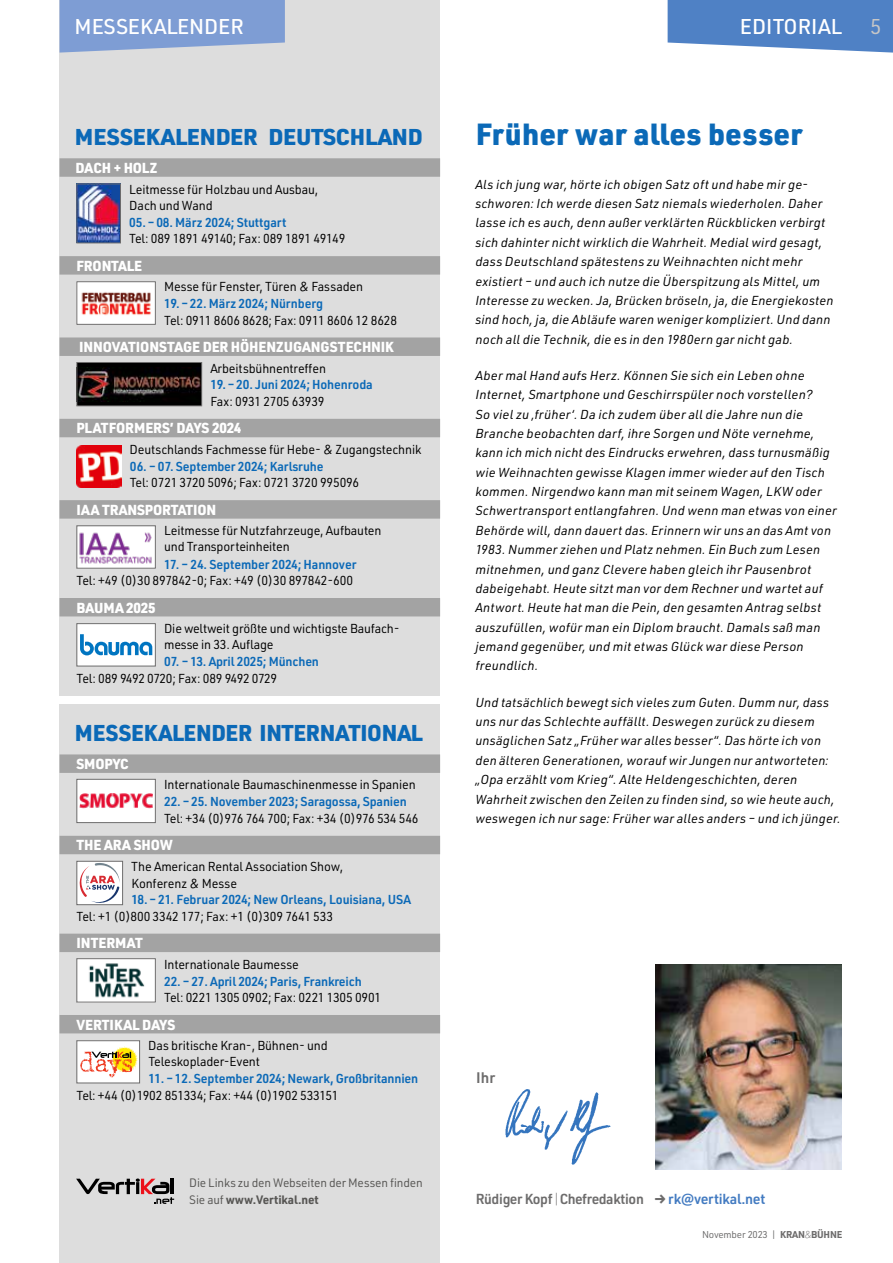
<style>
.page{position:relative;width:893px;height:1263px;background:#fff}
.page>*{position:absolute;margin:0;border:0;box-sizing:border-box;transform-origin:0 0}
.t1{font:900 30px "URWDIN";letter-spacing:.005em;color:#0b69b7}
.t2{font:900 22.5px "URWDIN";letter-spacing:-.01em;color:#0b69b7}
.t3{font:500 21px "URWDIN";color:#fff}
.t4{font:21px "URWDIN";color:#c6c6c7}
.t5{font:600 15px "URWDIN";color:#6d6c6c}
.t6{font:900 14.25px "URWDIN";letter-spacing:-.01em;color:#fff}
.t7{font:600 14.25px "URWDIN";letter-spacing:-.02em;color:#6d6c6c}
.t8{font:italic 12.75px/19.4px "URWDIN";letter-spacing:.015em;color:#000}
.t9{font:12.75px/16.5px "URWDIN";letter-spacing:-.01em;color:#000}
.t10{font:600 12.75px "URWDIN";letter-spacing:-.01em;color:#0b69b7}
.t11{font:12.75px "URWDIN";letter-spacing:-.03em;color:#000}
.t12{font:12px/17.1px "URWDIN";letter-spacing:-.01em;color:#575654}
.t13{font:9.75px "URWDIN";letter-spacing:-.025em;color:#6d6c6c}
.s1{font-weight:700}
.s2{font-weight:200}
.s3{font-weight:900}
.s4{color:#437bc1}
</style>
<div class="page">
<div style="left:60px;top:704px;width:380px;height:559px;background:#ddd"></div>
<div style="left:60px;top:754px;width:380px;height:19px;background:#a3a3a3"></div>
<div style="left:60px;top:836px;width:380px;height:18px;background:#a3a3a3"></div>
<div style="left:60px;top:934px;width:380px;height:18px;background:#a3a3a3"></div>
<div style="left:60px;top:1015px;width:380px;height:18px;background:#a3a3a3"></div>
<div style="left:77px;top:779px;width:78px;height:43px;background:#fff"></div>
<img style="left:79px;top:794px;width:74px;height:15px">
<div style="left:77px;top:779px;width:79px;height:44px;border:1px solid #6d6c6c"></div>
<div style="left:78px;top:861px;width:43px;height:43px;background:#fff;border-radius:50%"></div>
<svg style="left:79px;top:863px;width:41px;height:40px"></svg>
<div style="left:77px;top:861px;width:46px;height:44px;border:1px solid #6d6c6c"></div>
<img style="left:79px;top:960px;width:75px;height:40px">
<div style="left:77px;top:958px;width:79px;height:44px;border:1px solid #6d6c6c"></div>
<div style="left:77px;top:1041px;width:63px;height:42px;background:#fff"></div>
<img style="left:112px;top:1046px;width:26px;height:24px">
<svg style="left:80px;top:1052px;width:52px;height:25px"></svg>
<div style="left:77px;top:1040px;width:63px;height:43px;border:1px solid #6d6c6c"></div>
<div style="left:60px;top:0;width:380px;height:695px;background:#ddd"></div>
<div style="left:60px;top:158px;width:380px;height:19px;background:#a3a3a3"></div>
<div style="left:60px;top:256px;width:380px;height:19px;background:#a3a3a3"></div>
<div style="left:60px;top:337px;width:380px;height:19px;background:#a3a3a3"></div>
<div style="left:60px;top:419px;width:380px;height:18px;background:#a3a3a3"></div>
<div style="left:60px;top:500px;width:380px;height:19px;background:#a3a3a3"></div>
<div style="left:60px;top:598px;width:380px;height:18px;background:#a3a3a3"></div>
<img style="left:79px;top:186px;width:40px;height:55px">
<div style="left:77px;top:184px;width:44px;height:59px;border:1px solid #6d6c6c"></div>
<img style="left:79px;top:283px;width:75px;height:40px">
<div style="left:77px;top:281px;width:79px;height:44px;border:1px solid #6d6c6c"></div>
<div style="left:77px;top:362px;width:125px;height:44px;background:#000"></div>
<img style="left:79px;top:367px;width:121px;height:34px">
<div style="left:77px;top:362px;width:125px;height:44px;border:1px solid #6d6c6c"></div>
<img style="left:77px;top:445px;width:44px;height:42px">
<img style="left:79px;top:527px;width:75px;height:39px">
<div style="left:77px;top:525px;width:79px;height:43px;border:1px solid #6d6c6c"></div>
<div style="left:77px;top:624px;width:78px;height:42px;background:#fff"></div>
<svg style="left:80px;top:634px;width:72px;height:21px"></svg>
<div style="left:77px;top:623px;width:79px;height:43px;border:1px solid #6d6c6c"></div>
<svg style="left:76px;top:1178px;width:98px;height:26px"></svg>
<img style="left:505px;top:1089px;width:106px;height:76px">
<svg style="left:60px;top:0;width:225px;height:53px;background:#87a3d4"></svg>
<svg style="left:668px;top:0;width:225px;height:53px;background:#618dca"></svg>
<img style="left:655px;top:965px;width:187px;height:205px">
<h3 class="t3" style="left:75px;top:12px;width:171px">MESSEKALENDER</h3>
<h3 class="t3" style="left:740px;top:12px;width:104px">EDITORIAL</h3>
<h3 class="t4" style="left:870px;top:13px;width:13px">5</h3>
<h2 class="t2" style="left:75px;top:122px;width:350px">MESSEKALENDER DEUTSCHLAND</h2>
<p class="t6" style="left:75px;top:158px;width:83px">DACH + HOLZ</p>
<p class="t9" style="left:129px;top:180px;width:191px">Leitmesse für Holzbau und Ausbau,<br>Dach und Wand</p>
<p class="t10" style="left:129px;top:213px;width:159px">05. – 08. März 2024; Stuttgart</p>
<p class="t9" style="left:129px;top:230px;width:218px">Tel: 089 1891 49140; Fax: 089 1891 49149</p>
<p class="t6" style="left:77px;top:256px;width:67px">FRONTALE</p>
<p class="t9" style="left:164px;top:278px;width:201px">Messe für Fenster, Türen &amp; Fassaden</p>
<p class="t10" style="left:164px;top:295px;width:161px">19. – 22. März 2024; Nürnberg</p>
<p class="t9" style="left:164px;top:311px;width:234px">Tel: 0911 8606 8628; Fax: 0911 8606 12 8628</p>
<p class="t6" style="left:79px;top:337px;width:316px">INNOVATIONSTAGE DER HÖHENZUGANGSTECHNIK</p>
<p class="t9" style="left:210px;top:360px;width:117px">Arbeitsbühnentreffen</p>
<p class="t10" style="left:210px;top:376px;width:164px">19. – 20. Juni 2024; Hohenroda</p>
<p class="t9" style="left:210px;top:393px;width:116px">Fax: 0931 2705 63939</p>
<p class="t6" style="left:77px;top:418px;width:166px">PLATFORMERS’ DAYS 2024</p>
<p class="t9" style="left:130px;top:441px;width:293px">Deutschlands Fachmesse für Hebe- &amp; Zugangstechnik</p>
<p class="t10" style="left:130px;top:457px;width:195px">06. – 07. September 2024; Karlsruhe</p>
<p class="t9" style="left:130px;top:474px;width:231px">Tel: 0721 3720 5096; Fax: 0721 3720 995096</p>
<p class="t6" style="left:77px;top:500px;width:141px">IAA TRANSPORTATION</p>
<p class="t9" style="left:164px;top:522px;width:219px">Leitmesse für Nutzfahrzeuge, Aufbauten und Transporteinheiten</p>
<p class="t10" style="left:164px;top:555px;width:194px">17. – 24. September 2024; Hannover</p>
<p class="t9" style="left:77px;top:572px;width:278px">Tel: +49 (0)30 897842-0; Fax: +49 (0)30 897842-600</p>
<p class="t6" style="left:77px;top:598px;width:81px">BAUMA 2025</p>
<p class="t9" style="left:164px;top:619px;width:237px">Die weltweit größte und wichtigste Baufach&shy;messe in 33. Auflage</p>
<p class="t10" style="left:164px;top:653px;width:156px">07. – 13. April 2025; München</p>
<p class="t11" style="left:77px;top:670px;width:202px">Tel: 089 9492 0720; Fax: 089 9492 0729</p>
<h2 class="t2" style="left:75px;top:718px;width:350px">MESSEKALENDER INTERNATIONAL</h2>
<p class="t6" style="left:77px;top:754px;width:54px">SMOPYC</p>
<p class="t9" style="left:164px;top:776px;width:253px">Internationale Baumaschinenmesse in Spanien</p>
<p class="t10" style="left:164px;top:793px;width:244px">22. – 25. November 2023; Saragossa, Spanien</p>
<p class="t9" style="left:164px;top:810px;width:256px">Tel: +34 (0)976 764 700; Fax: +34 (0)976 534 546</p>
<p class="t6" style="left:77px;top:835px;width:98px">THE ARA SHOW</p>
<p class="t9" style="left:131px;top:858px;width:213px">The American Rental Association Show,<br>Konferenz &amp; Messe</p>
<p class="t10" style="left:131px;top:891px;width:281px">18. – 21. Februar 2024; New Orleans, Louisiana, USA</p>
<p class="t9" style="left:77px;top:907px;width:258px">Tel: +1 (0)800 3342 177; Fax: +1 (0)309 7641 533</p>
<p class="t6" style="left:77px;top:933px;width:68px">INTERMAT</p>
<p class="t9" style="left:164px;top:955px;width:136px">Internationale Baumesse</p>
<p class="t10" style="left:164px;top:972px;width:199px">22. – 27. April 2024; Paris, Frankreich</p>
<p class="t9" style="left:164px;top:989px;width:218px">Tel: 0221 1305 0902; Fax: 0221 1305 0901</p>
<p class="t6" style="left:77px;top:1014px;width:100px">VERTIKAL DAYS</p>
<p class="t9" style="left:148px;top:1037px;width:181px">Das britische Kran-, Bühnen- und<br>Teleskoplader-Event</p>
<p class="t10" style="left:148px;top:1070px;width:271px">11. – 12. September 2024; Newark, Großbritannien</p>
<p class="t9" style="left:77px;top:1087px;width:263px">Tel: +44 (0)1902 851334; Fax: +44 (0)1902 533151</p>
<p class="t12" style="left:189px;top:1174px;width:235px">Die Links zu den Webseiten der Messen finden<br>Sie auf <span class="s1">www.Vertikal.net</span></p>
<h1 class="t1" style="left:476px;top:114px;width:328px">Früher war alles besser</h1>
<p class="t8" style="left:475px;top:174px;width:360px">Als ich jung war, hörte ich obigen Satz oft und habe mir ge&shy;schworen: Ich werde diesen Satz niemals wiederholen. Daher lasse ich es auch, denn außer verklärten Rückblicken verbirgt sich dahinter nicht wirklich die Wahrheit. Medial wird gesagt, dass Deutschland spätestens zu Weihnachten nicht mehr existiert – und auch ich nutze die Überspitzung als Mittel, um Interesse zu wecken. Ja, Brücken bröseln, ja, die Energiekosten sind hoch, ja, die Abläufe waren weniger kompliziert. Und dann noch all die Technik, die es in den 1980ern gar nicht gab.</p>
<p class="t8" style="left:475px;top:365px;width:363px">Aber mal Hand aufs Herz. Können Sie sich ein Leben ohne Internet, Smartphone und Geschirrspüler noch vorstellen?<br>So viel zu ‚früher‘. Da ich zudem über all die Jahre nun die Branche beobachten darf, ihre Sorgen und Nöte vernehme, kann ich mich nicht des Eindrucks erwehren, dass turnusmäßig wie Weihnachten gewisse Klagen immer wieder auf den Tisch kommen. Nirgendwo kann man mit seinem Wagen, LKW oder Schwertransport entlangfahren. Und wenn man etwas von einer Behörde will, dann dauert das. Erinnern wir uns an das Amt von 1983. Nummer ziehen und Platz nehmen. Ein Buch zum Lesen mitnehmen, und ganz Clevere haben gleich ihr Pausenbrot dabeigehabt. Heute sitzt man vor dem Rechner und wartet auf Antwort. Heute hat man die Pein, den gesamten Antrag selbst auszufüllen, wofür man ein Diplom braucht. Damals saß man jemand gegenüber, und mit etwas Glück war diese Person freundlich.</p>
<p class="t8" style="left:475px;top:692px;width:367px">Und tatsächlich bewegt sich vieles zum Guten. Dumm nur, dass uns nur das Schlechte auffällt. Deswegen zurück zu diesem unsäglichen Satz „Früher war alles besser“. Das hörte ich von den älteren Generationen, worauf wir Jungen nur antworteten: „Opa erzählt vom Krieg“. Alte Heldengeschichten, deren Wahrheit zwischen den Zeilen zu finden sind, so wie heute auch, weswegen ich nur sage: Früher war alles anders – und ich jünger.</p>
<p class="t5" style="left:476px;top:1068px;width:20px">Ihr</p>
<p class="t7" style="left:476px;top:1189px;width:291px">Rüdiger Kopf<span class="s2">|</span>Chefredaktion <span class="s3">→</span> <span class="s4">rk@vertikal.net</span></p>
<p class="t13" style="left:702px;top:1228px;width:142px">November 2023 | <span class="s1">KRAN</span><span class="s2">&amp;</span><span class="s1">BÜHNE</span></p>
</div>
